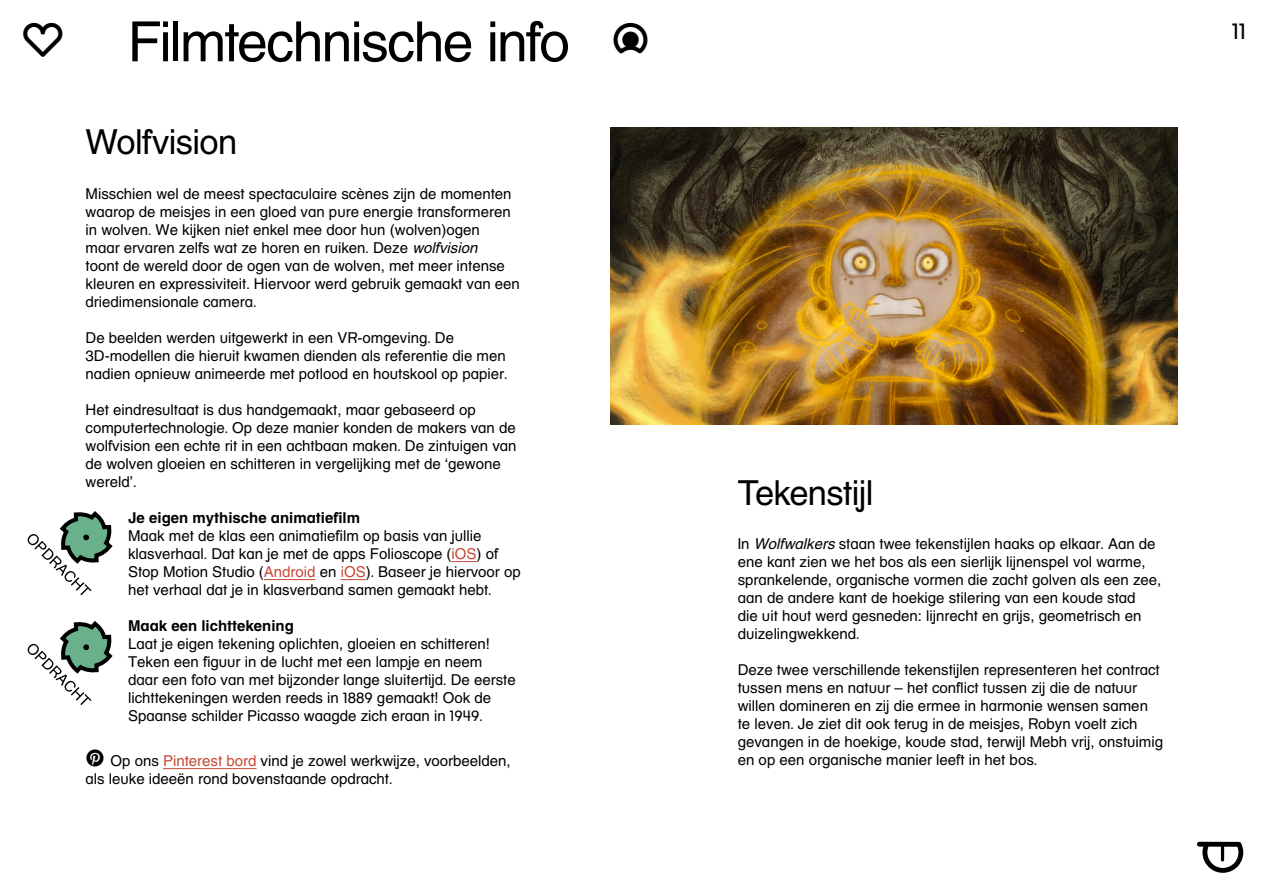
<style>
.page{position:relative;width:1263px;height:893px;background:#fff}
.page>*{position:absolute;margin:0;border:0;box-sizing:border-box;transform-origin:0 0}
._01__Hoofdtitel{font:55.5px "JEF";letter-spacing:-.035em;color:#000}
._02__Ondertitel{font:34.5px "JEF";letter-spacing:-.02em;color:#000}
.t1{font:22.5px "JEF";color:#000}
._04__Lopende_tekst{font:15px/18px "JEF";color:#000}
._04__Lopende_tekst_i{font:15px/18px "JEF";color:#000}
._04__Lopende_tekst-2{font:700 15px "JEF";color:#000}
.s1{font-style:italic}
.s2{color:#c74937}
</style>
<div class="page">
<svg style="left:451px;top:561px;width:25px;height:1px"></svg>
<hr style="left:264px;top:579px;width:52px;height:1px;background:#c74937">
<svg style="left:341px;top:579px;width:25px;height:1px"></svg>
<hr style="left:163px;top:768px;width:93px;height:1px;background:#c74937">
<img style="left:610px;top:128px;width:568px;height:296px">
<svg style="left:28px;top:511px;width:85px;height:84px"></svg>
<svg style="left:28px;top:621px;width:85px;height:84px"></svg>
<p class="_01__Hoofdtitel" style="left:128px;top:9px;width:444px">Filmtechnische info</p>
<p class="_02__Ondertitel" style="left:86px;top:121px;width:153px">Wolfvision</p>
<p class="_04__Lopende_tekst" style="left:86px;top:184px;width:436px">Misschien wel de meest spectaculaire scènes zijn de momenten waarop de meisjes in een gloed van pure energie transformeren in wolven. We kijken niet enkel mee door hun (wolven)ogen<br>maar ervaren zelfs wat ze horen en ruiken. Deze <span class="s1">wolfvision<br></span>toont de wereld door de ogen van de wolven, met meer intense kleuren en expressiviteit. Hiervoor werd gebruik gemaakt van een driedimensionale camera.</p>
<p class="_04__Lopende_tekst" style="left:86px;top:328px;width:423px">De beelden werden uitgewerkt in een VR-omgeving. De<br>3D-modellen die hieruit kwamen dienden als referentie die men nadien opnieuw animeerde met potlood en houtskool op papier.</p>
<p class="_04__Lopende_tekst" style="left:86px;top:400px;width:433px">Het eindresultaat is dus handgemaakt, maar gebaseerd op computertechnologie. Op deze manier konden de makers van de wolfvision een echte rit in een achtbaan maken. De zintuigen van de wolven gloeien en schitteren in vergelijking met de ‘gewone wereld’.</p>
<p class="_04__Lopende_tekst-2" style="left:128px;top:508px;width:234px">Je eigen mythische animatiefilm</p>
<p class="_04__Lopende_tekst_i" style="left:128px;top:526px;width:394px">Maak met de klas een animatiefilm op basis van jullie klasverhaal. Dat kan je met de apps Folioscope (<span class="s2">iOS</span>) of Stop Motion Studio (<span class="s2">Android</span> en <span class="s2">iOS</span>). Baseer je hiervoor op het verhaal dat je in klasverband samen gemaakt hebt.</p>
<p class="_04__Lopende_tekst-2" style="left:128px;top:616px;width:167px">Maak een lichttekening</p>
<p class="_04__Lopende_tekst_i" style="left:128px;top:634px;width:389px">Laat je eigen tekening oplichten, gloeien en schitteren!<br>Teken een figuur in de lucht met een lampje en neem daar een foto van met bijzonder lange sluitertijd. De eerste lichttekeningen werden reeds in 1889 gemaakt! Ook de Spaanse schilder Picasso waagde zich eraan in 1949.</p>
<p class="_04__Lopende_tekst" style="left:86px;top:751px;width:427px;text-indent:25px">Op ons <span class="s2">Pinterest bord</span> vind je zowel werkwijze, voorbeelden, als leuke ideeën rond bovenstaande opdracht.</p>
<h3 class="t1" style="left:1232px;top:17px;width:15px">11</h3>
<p class="_02__Ondertitel" style="left:738px;top:472px;width:137px">Tekenstijl</p>
<p class="_04__Lopende_tekst" style="left:738px;top:535px;width:425px">In <span class="s1">Wolfwalkers</span> staan twee tekenstijlen haaks op elkaar. Aan de ene kant zien we het bos als een sierlijk lijnenspel vol warme, sprankelende, organische vormen die zacht golven als een zee, aan de andere kant de hoekige stilering van een koude stad<br>die uit hout werd gesneden: lijnrecht en grijs, geometrisch en duizelingwekkend.</p>
<p class="_04__Lopende_tekst" style="left:738px;top:661px;width:427px">Deze twee verschillende tekenstijlen representeren het contract tussen mens en natuur – het conflict tussen zij die de natuur willen domineren en zij die ermee in harmonie wensen samen te leven. Je ziet dit ook terug in de meisjes, Robyn voelt zich gevangen in de hoekige, koude stad, terwijl Mebh vrij, onstuimig en op een organische manier leeft in het bos.</p>
</div>
